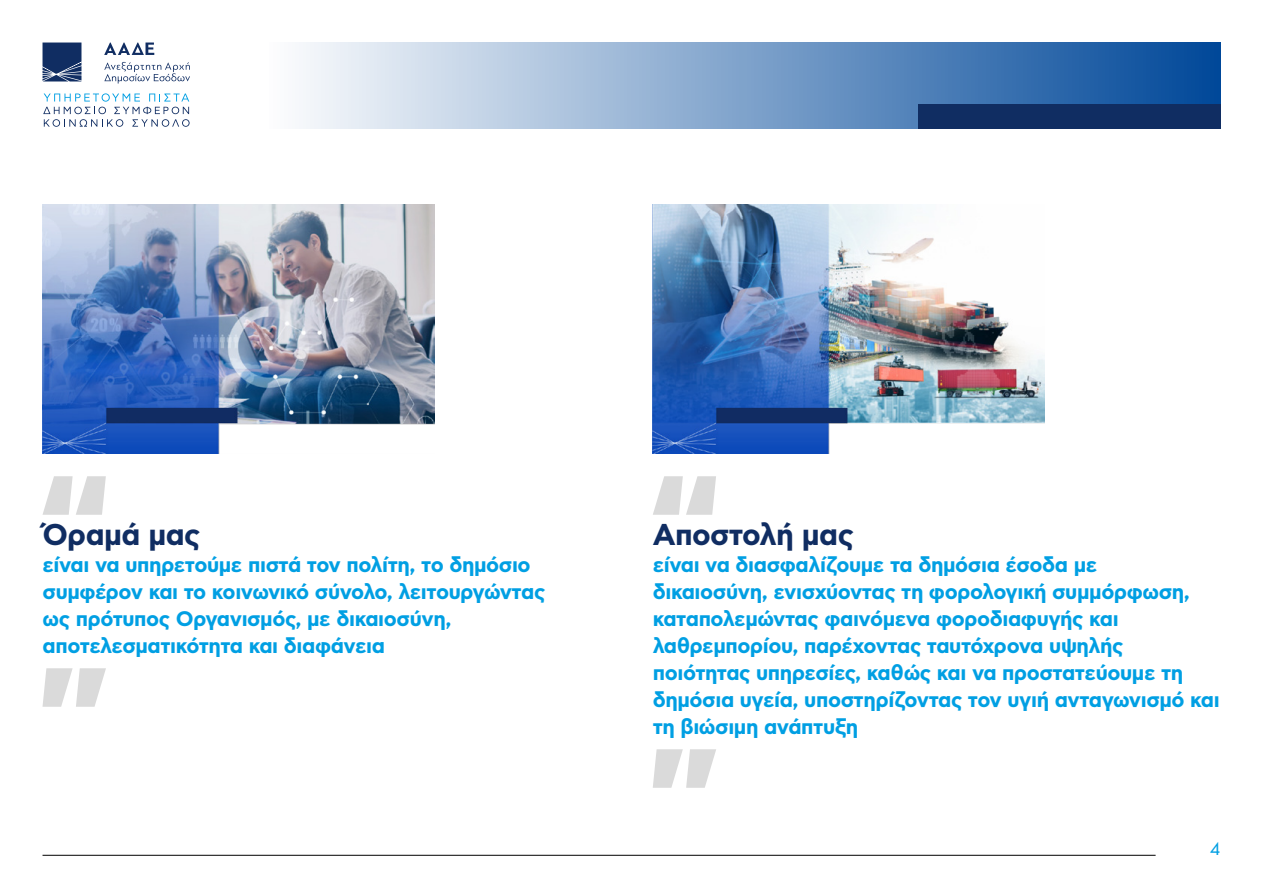
<style>
.page{position:relative;width:1263px;height:893px;background:#fff}
.page>*{position:absolute;margin:0;border:0;box-sizing:border-box;transform-origin:0 0}
.t1{font:700 30px "CF Asty Std";letter-spacing:-.02em;color:#102d62}
.t2{font:700 21px/27px "CF Asty Std";letter-spacing:-.02em;color:#009fe3}
.t3{font:18px "CF Panoptik";color:#009fe3}
</style>
<div class="page">
<svg style="left:653px;top:476px;width:63px;height:39px"></svg>
<svg style="left:653px;top:749px;width:63px;height:39px"></svg>
<svg style="left:43px;top:43px;width:38px;height:38px"></svg>
<svg style="left:104px;top:62px;width:86px;height:22px"></svg>
<svg style="left:104px;top:43px;width:50px;height:12px"></svg>
<svg style="left:43px;top:93px;width:147px;height:34px"></svg>
<div style="left:269px;top:43px;width:951px;height:86px;background:linear-gradient(to right,#fdfdfe,#004899)"></div>
<div style="left:918px;top:104px;width:302px;height:25px;background:#102d62"></div>
<hr style="left:43px;top:855px;width:1112px;height:1px;background:#000">
<img style="left:43px;top:204px;width:391px;height:249px">
<img style="left:653px;top:204px;width:391px;height:249px">
<svg style="left:43px;top:476px;width:63px;height:39px"></svg>
<svg style="left:43px;top:668px;width:63px;height:39px"></svg>
<h1 class="t1" style="left:43px;top:517px;width:159px">Όραμά μας</h1>
<p class="t2" style="left:43px;top:552px;width:504px">είναι να υπηρετούμε πιστά τον πολίτη, το δημόσιο συμφέρον και το κοινωνικό σύνολο, λειτουργώντας ως πρότυπος Οργανισμός, με δικαιοσύνη, αποτελεσματικότητα και διαφάνεια</p>
<h1 class="t1" style="left:653px;top:517px;width:203px">Αποστολή μας</h1>
<p class="t2" style="left:653px;top:552px;width:568px">είναι να διασφαλίζουμε τα δημόσια έσοδα με<br>δικαιοσύνη, ενισχύοντας τη φορολογική συμμόρφωση, καταπολεμώντας φαινόμενα φοροδιαφυγής και λαθρεμπορίου, παρέχοντας ταυτόχρονα υψηλής ποιότητας υπηρεσίες, καθώς και να προστατεύουμε τη δημόσια υγεία, υποστηρίζοντας τον υγιή ανταγωνισμό και τη βιώσιμη ανάπτυξη</p>
<p class="t3" style="left:1210px;top:838px;width:12px">4</p>
</div>
